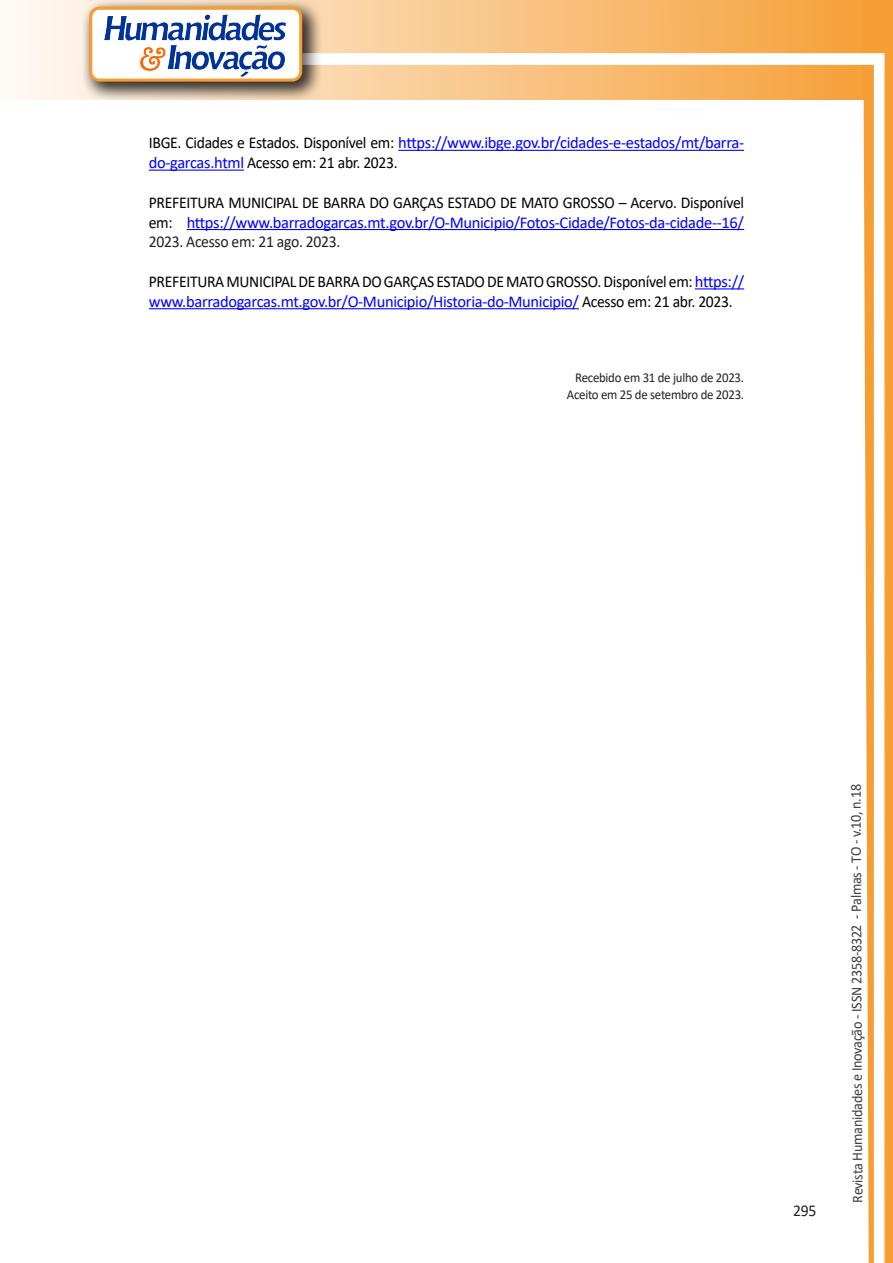
<style>
.page{position:relative;width:893px;height:1263px;background:#fff}
.page>*{position:absolute;margin:0;border:0;box-sizing:border-box;transform-origin:0 0}
.texto{font:16.5px/19.8px "Calibri";letter-spacing:-.02em;color:#00f}
.texto-2{font:16.5px/19.8px "Calibri";letter-spacing:-.02em;color:#000;scale:.95 1}
.t1{font:16.5px "Calibri";color:#231f20;scale:.95 1}
.t2{font:15px "Calibri";letter-spacing:-.025em;color:#3e3e3f;scale:.95 1}
.texto-3{font:13.5px "Calibri";letter-spacing:-.02em;color:#231f20;scale:.95 1}
.s1{color:#000}
.s2{color:#231f20}
.s3{color:#00f}
</style>
<div class="page">
<svg style="left:5px;top:0;width:858px;height:100px;background:#f9c484"></svg>
<div style="left:302px;top:53px;width:582px;height:12px;background:#fff;border:2px solid #fff"></div>
<svg style="left:863px;top:0;width:30px;height:1263px"></svg>
<div style="left:81px;top:0;width:241px;height:102px;background:#231f20;opacity:.75"></div>
<div style="left:91px;top:8px;width:210px;height:72px;background:#fff;border-radius:9px"></div>
<img style="left:104px;top:14px;width:181px;height:62px">
<div style="left:89px;top:7px;width:213px;height:75px;border:3px solid #f69e34;border-radius:9px"></div>
<hr style="left:398px;top:150px;width:346px;height:1px;background:#00f">
<hr style="left:149px;top:170px;width:95px;height:1px;background:#00f">
<hr style="left:187px;top:229px;width:557px;height:1px;background:#00f">
<hr style="left:695px;top:288px;width:49px;height:1px;background:#00f">
<hr style="left:149px;top:308px;width:430px;height:1px;background:#00f">
<p class="texto" style="left:149px;top:133px;width:597px"><span class="s1">IBGE. Cidades e Estados. Disponível em:</span> https://www.ibge.gov.br/cidades-e-estados/mt/barra&shy;do-garcas.html <span class="s1">Acesso em: 21 abr. 2023.</span></p>
<p class="texto" style="left:149px;top:192px;width:597px;text-align:justify"><span class="s1">PREFEITURA MUNICIPAL DE BARRA DO GARÇAS ESTADO DE MATO GROSSO – Acervo. Disponível em:</span> https://www.barradogarcas.mt.gov.br/O-Municipio/Fotos-Cidade/Fotos-da-cidade--16/ <span class="s2">2023. Acesso em: 21 ago. 2023.</span></p>
<p class="texto-2" style="left:149px;top:271px;width:628px">PREFEITURA MUNICIPAL DE BARRA DO GARÇAS ESTADO DE MATO GROSSO. Disponível em: <span class="s3">https:// www.barradogarcas.mt.gov.br/O-Municipio/Historia-do-Municipio/</span> Acesso em: 21 abr. 2023.</p>
<p class="texto-3" style="left:575px;top:369px;width:179px">Recebido em 31 de julho de 2023.</p>
<p class="texto-3" style="left:567px;top:385px;width:188px">Aceito em 25 de setembro de 2023.</p>
<p class="t1" style="left:793px;top:1199px;width:26px">295</p>
<p class="t2" style="left:846px;top:1203px;width:442px;rotate:-90deg">Revista Humanidades e Inovação - ISSN 2358-8322 - Palmas - TO - v.10, n.18</p>
</div>
